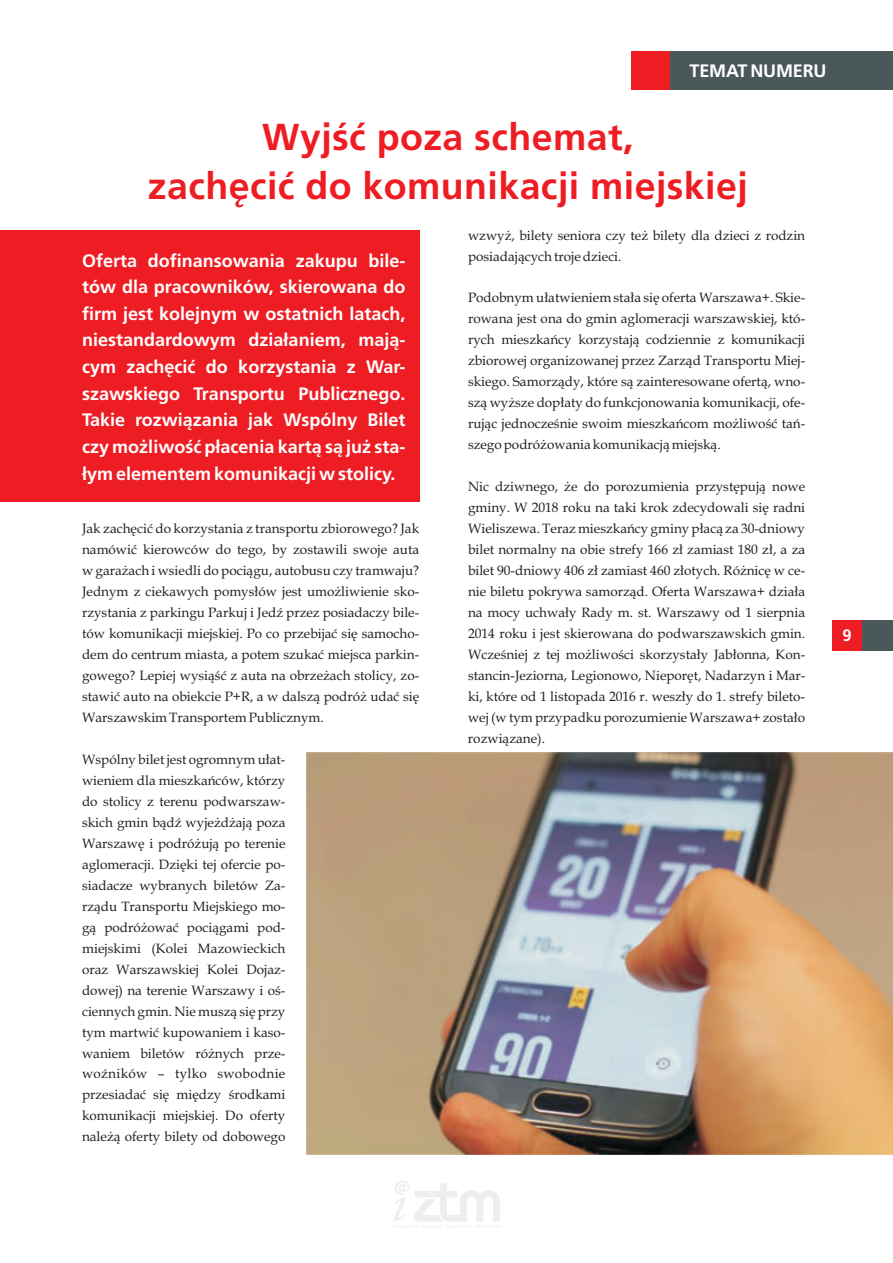
<style>
.page{position:relative;width:893px;height:1263px;background:#fff}
.page>*{position:absolute;margin:0;border:0;box-sizing:border-box;transform-origin:0 0}
.t1{font:700 37.5px/48.9px "Frutiger LT Com";letter-spacing:.01em;color:#ee1d23;text-align:center}
.t2{font:700 18px/26.5px "Frutiger LT Com";color:#fff;text-align:justify}
.t3{font:700 16.5px "Frutiger LT Com";color:#fff}
.t4{font:13.5px/21px "Book Antiqua";color:#231f20;text-align:justify}
</style>
<div class="page">
<div style="left:0;top:231px;width:419px;height:271px;background:#ee1d23"></div>
<svg style="left:393px;top:1181px;width:107px;height:40px"></svg>
<img style="left:307px;top:752px;width:586px;height:402px">
<div style="left:670px;top:51px;width:223px;height:39px;background:#4b585a"></div>
<div style="left:631px;top:51px;width:39px;height:39px;background:#ee1d23"></div>
<div style="left:832px;top:620px;width:31px;height:31px;background:#ee1d23"></div>
<div style="left:863px;top:620px;width:30px;height:31px;background:#4b585a"></div>
<h2 class="t2" style="left:689px;top:59px;width:139px">TEMAT NUMERU</h2>
<h1 class="t1" style="left:148px;top:116px;width:601px">Wyjść poza schemat,<br>zachęcić do komunikacji miejskiej</h1>
<p class="t2" style="left:82px;top:249px;width:325px">Oferta dofinansowania zakupu bile&shy;tów dla pracowników, skierowana do firm jest kolejnym w ostatnich latach, niestandardowym działaniem, mają&shy;cym zachęcić do korzystania z War&shy;szawskiego Transportu Publicznego.<br>Takie rozwiązania jak Wspólny Bilet czy możliwość płacenia kartą są już sta&shy;łym elementem komunikacji w stolicy.</p>
<p class="t4" style="left:82px;top:520px;width:339px">Jak zachęcić do korzystania z transportu zbiorowego? Jak namówić kierowców do tego, by zostawili swoje auta w garażach i wsiedli do pociągu, autobusu czy tramwaju?<br>Jednym z ciekawych pomysłów jest umożliwienie sko&shy;rzystania z parkingu Parkuj i Jedź przez posiadaczy bile&shy;tów komunikacji miejskiej. Po co przebijać się samocho&shy;dem do centrum miasta, a potem szukać miejsca parkin&shy;gowego? Lepiej wysiąść z auta na obrzeżach stolicy, zo&shy;stawić auto na obiekcie P+R, a w dalszą podróż udać się Warszawskim Transportem Publicznym.</p>
<p class="t4" style="left:82px;top:750px;width:205px">Wspólny bilet jest ogromnym ułat&shy;wieniem dla mieszkańców, którzy do stolicy z terenu podwarszaw&shy;skich gmin bądź wyjeżdżają poza Warszawę i podróżują po terenie aglomeracji. Dzięki tej ofercie po&shy;siadacze wybranych biletów Za&shy;rządu Transportu Miejskiego mo&shy;gą podróżować pociągami pod&shy;miejskimi (Kolei Mazowieckich oraz Warszawskiej Kolei Dojaz&shy;dowej) na terenie Warszawy i oś&shy;ciennych gmin. Nie muszą się przy tym martwić kupowaniem i kaso&shy;waniem biletów różnych prze&shy;woźników – tylko swobodnie przesiadać się między środkami komunikacji miejskiej. Do oferty należą oferty bilety od dobowego</p>
<p class="t4" style="left:468px;top:226px;width:339px">wzwyż, bilety seniora czy też bilety dla dzieci z rodzin posiadających troje dzieci.</p>
<p class="t4" style="left:468px;top:289px;width:339px">Podobnym ułatwieniem stała się oferta Warszawa+. Skie&shy;rowana jest ona do gmin aglomeracji warszawskiej, któ&shy;rych mieszkańcy korzystają codziennie z komunikacji zbiorowej organizowanej przez Zarząd Transportu Miej&shy;skiego. Samorządy, które są zainteresowane ofertą, wno&shy;szą wyższe dopłaty do funkcjonowania komunikacji, ofe&shy;rując jednocześnie swoim mieszkańcom możliwość tań&shy;szego podróżowania komunikacją miejską.</p>
<p class="t4" style="left:468px;top:478px;width:339px">Nic dziwnego, że do porozumienia przystępują nowe gminy. W 2018 roku na taki krok zdecydowali się radni Wieliszewa. Teraz mieszkańcy gminy płacą za 30-dniowy bilet normalny na obie strefy 166 zł zamiast 180 zł, a za bilet 90-dniowy 406 zł zamiast 460 złotych. Różnicę w ce&shy;nie biletu pokrywa samorząd. Oferta Warszawa+ działa na mocy uchwały Rady m. st. Warszawy od 1 sierpnia 2014 roku i jest skierowana do podwarszawskich gmin.<br>Wcześniej z tej możliwości skorzystały Jabłonna, Kon&shy;stancin-Jeziorna, Legionowo, Nieporęt, Nadarzyn i Mar&shy;ki, które od 1 listopada 2016 r. weszły do 1. strefy bileto&shy;wej (w tym przypadku porozumienie Warszawa+ zostało rozwiązane).</p>
<p class="t3" style="left:843px;top:629px;width:11px">9</p>
</div>
